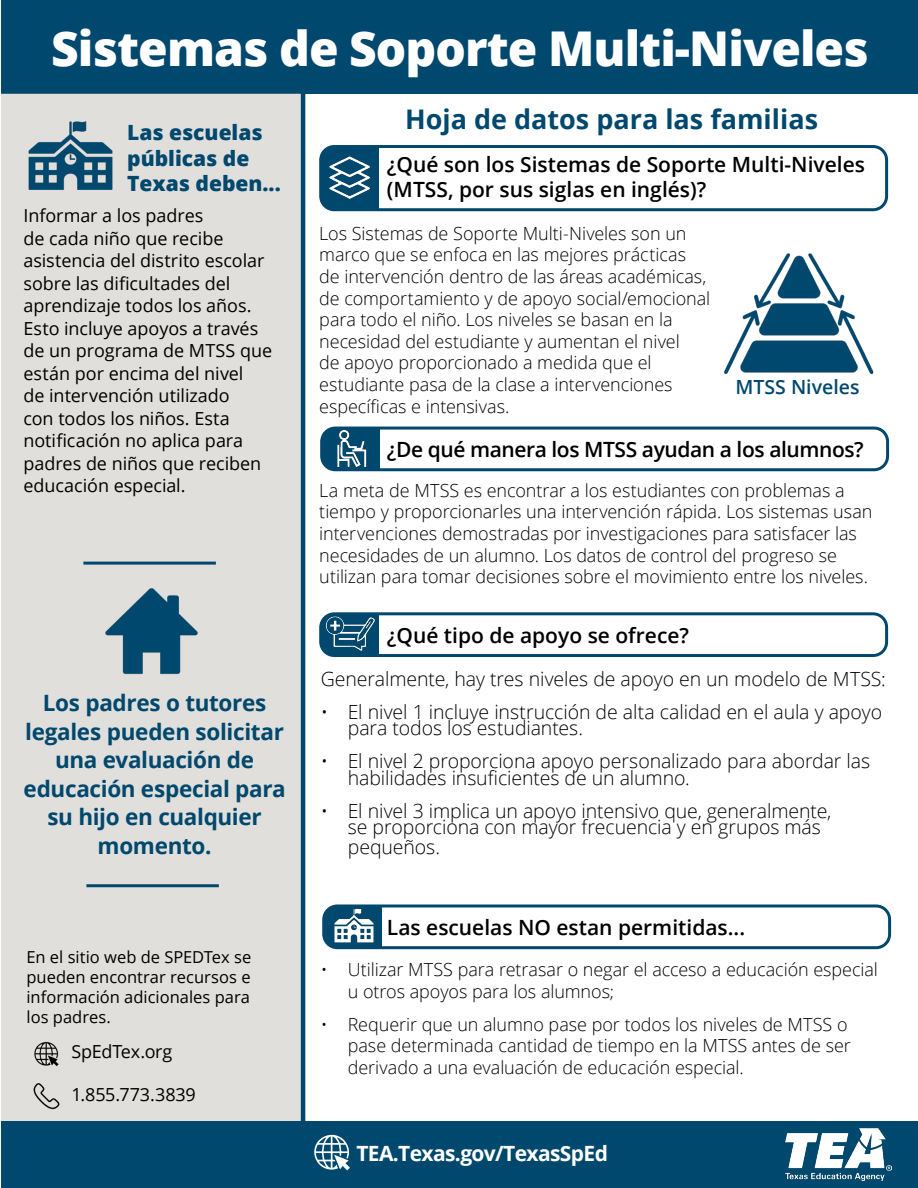
<style>
.page{position:relative;width:918px;height:1188px;background:#fff}
.page>*{position:absolute;margin:0;border:0;box-sizing:border-box;transform-origin:0 0}
.t1{font:800 48px "Open Sans";letter-spacing:-.02em;color:#fff}
.t2{font:700 27px "Open Sans";color:#01486e}
.t3{font:700 22.5px/28.5px "Open Sans";letter-spacing:-.015em;color:#01486e;text-align:center}
.t4{font:600 21px/25.2px "Open Sans";color:#000}
.t5{font:600 21px "Open Sans";letter-spacing:-.02em;color:#000}
.t6{font:800 21px/25.2px "Open Sans";color:#01486e}
.t7{font:700 21px "Open Sans";letter-spacing:-.03em;color:#fff}
.t8{font:300 19.5px/16.5px "Open Sans";letter-spacing:-.005em;color:#000}
.t9{font:600 19.5px "Open Sans";color:#01486e}
.t10{font:300 18px/21.6px "Open Sans";letter-spacing:-.005em;color:#000}
.t11{font:18px/22.5px "Open Sans";letter-spacing:-.005em;color:#000}
.t12{font:16.5px/19.8px "Open Sans";color:#000;text-align:justify}
</style>
<div class="page">
<div style="left:319px;top:145px;width:569px;height:66px;border:3px solid #01486e;border-radius:14px"></div>
<div style="left:320px;top:146px;width:59px;height:64px;background:#01486e;border-radius:14px"></div>
<div style="left:337px;top:147px;width:42px;height:64px;background:#01486e"></div>
<div style="left:319px;top:612px;width:569px;height:45px;border:3px solid #01486e;border-radius:14px"></div>
<div style="left:1px;top:0;width:917px;height:94px;background:#01486e"></div>
<div style="left:1px;top:94px;width:304px;height:1028px;background:#e0dfdb"></div>
<div style="left:1px;top:1122px;width:917px;height:66px;background:#01486e"></div>
<img style="left:319px;top:153px;width:51px;height:50px">
<img style="left:785px;top:1129px;width:106px;height:52px">
<hr style="left:83px;top:562px;width:133px;height:3px;background:#01486e">
<hr style="left:86px;top:884px;width:133px;height:3px;background:#01486e">
<img style="left:28px;top:121px;width:85px;height:69px">
<div style="left:322px;top:904px;width:569px;height:45px;border:3px solid #01486e;border-radius:14px"></div>
<div style="left:323px;top:906px;width:59px;height:42px;background:#01486e;border-radius:14px"></div>
<div style="left:340px;top:906px;width:42px;height:42px;background:#01486e"></div>
<div style="left:320px;top:427px;width:569px;height:44px;border:3px solid #01486e;border-radius:14px"></div>
<div style="left:337px;top:428px;width:43px;height:42px;background:#01486e"></div>
<img style="left:327px;top:906px;width:47px;height:37px">
<img style="left:105px;top:588px;width:93px;height:87px">
<img style="left:320px;top:613px;width:59px;height:43px">
<img style="left:320px;top:427px;width:59px;height:42px">
<img style="left:724px;top:253px;width:150px;height:121px">
<hr style="left:301px;top:93px;width:4px;height:1028px;background:#00486e">
<img style="left:33px;top:1083px;width:27px;height:26px">
<img style="left:34px;top:1041px;width:25px;height:26px">
<svg style="left:314px;top:1134px;width:36px;height:37px"></svg>
<p class="t1" style="left:51px;top:12px;width:819px">Sistemas de Soporte Multi-Niveles</p>
<p class="t6" style="left:127px;top:119px;width:137px">Las escuelas públicas de</p>
<p class="t6" style="left:127px;top:170px;width:155px">Texas deben...</p>
<p class="t11" style="left:24px;top:204px;width:250px">Informar a los padres<br>de cada niño que recibe asistencia del distrito escolar sobre las dificultades del aprendizaje todos los años.<br>Esto incluye apoyos a través de un programa de MTSS que están por encima del nivel<br>de intervención utilizado<br>con todos los niños. Esta notificación no aplica para padres de niños que reciben educación especial.</p>
<p class="t3" style="left:23px;top:688px;width:264px">Los padres o tutores legales pueden solicitar una evaluación de educación especial para su hijo en cualquier momento.</p>
<p class="t12" style="left:26px;top:947px;width:226px">En el sitio web de SPEDTex se pueden encontrar recursos e información adicionales para</p>
<p class="t12" style="left:26px;top:1006px;width:86px">los padres.</p>
<p class="t11" style="left:71px;top:1040px;width:102px">SpEdTex.org</p>
<p class="t11" style="left:71px;top:1083px;width:126px">1.855.773.3839</p>
<p class="t2" style="left:405px;top:100px;width:414px">Hoja de datos para las familias</p>
<p class="t4" style="left:387px;top:152px;width:480px">¿Qué son los Sistemas de Soporte Multi-Niveles (MTSS, por sus siglas en inglés)?</p>
<p class="t10" style="left:319px;top:222px;width:392px">Los Sistemas de Soporte Multi-Niveles son un marco que se enfoca en las mejores prácticas de intervención dentro de las áreas académicas, de comportamiento y de apoyo social/emocional para todo el niño. Los niveles se basan en la necesidad del estudiante y aumentan el nivel<br>de apoyo proporcionado a medida que el estudiante pasa de la clase a intervenciones específicas e intensivas.</p>
<p class="t9" style="left:735px;top:373px;width:126px">MTSS Niveles</p>
<p class="t5" style="left:387px;top:435px;width:478px">¿De qué manera los MTSS ayudan a los alumnos?</p>
<p class="t10" style="left:319px;top:479px;width:555px">La meta de MTSS es encontrar a los estudiantes con problemas a tiempo y proporcionarles una intervención rápida. Los sistemas usan intervenciones demostradas por investigaciones para satisfacer las necesidades de un alumno. Los datos de control del progreso se utilizan para tomar decisiones sobre el movimiento entre los niveles.</p>
<p class="t4" style="left:387px;top:622px;width:304px">¿Qué tipo de apoyo se ofrece?</p>
<p class="t8" style="left:321px;top:670px;width:567px">Generalmente, hay tres niveles de apoyo en un modelo de MTSS:</p>
<p class="t8" style="left:348px;top:703px;width:536px;text-indent:-27px">• El nivel 1 incluye instrucción de alta calidad en el aula y apoyo para todos los estudiantes.</p>
<p class="t8" style="left:348px;top:752px;width:524px;text-indent:-27px">• El nivel 2 proporciona apoyo personalizado para abordar las habilidades insuficientes de un alumno.</p>
<p class="t8" style="left:348px;top:802px;width:485px;text-indent:-27px">• El nivel 3 implica un apoyo intensivo que, generalmente, se proporciona con mayor frecuencia y en grupos más</p>
<p class="t8" style="left:348px;top:838px;width:94px">pequeños.</p>
<p class="t4" style="left:387px;top:914px;width:360px">Las escuelas NO estan permitidas...</p>
<p class="t10" style="left:348px;top:958px;width:532px;text-indent:-27px">• Utilizar MTSS para retrasar o negar el acceso a educación especial u otros apoyos para los alumnos;</p>
<p class="t10" style="left:348px;top:1013px;width:505px;text-indent:-27px">• Requerir que un alumno pase por todos los niveles de MTSS o pase determinada cantidad de tiempo en la MTSS antes de ser derivado a una evaluación de educación especial.</p>
<p class="t7" style="left:356px;top:1139px;width:253px">TEA.Texas.gov/TexasSpEd</p>
</div>
